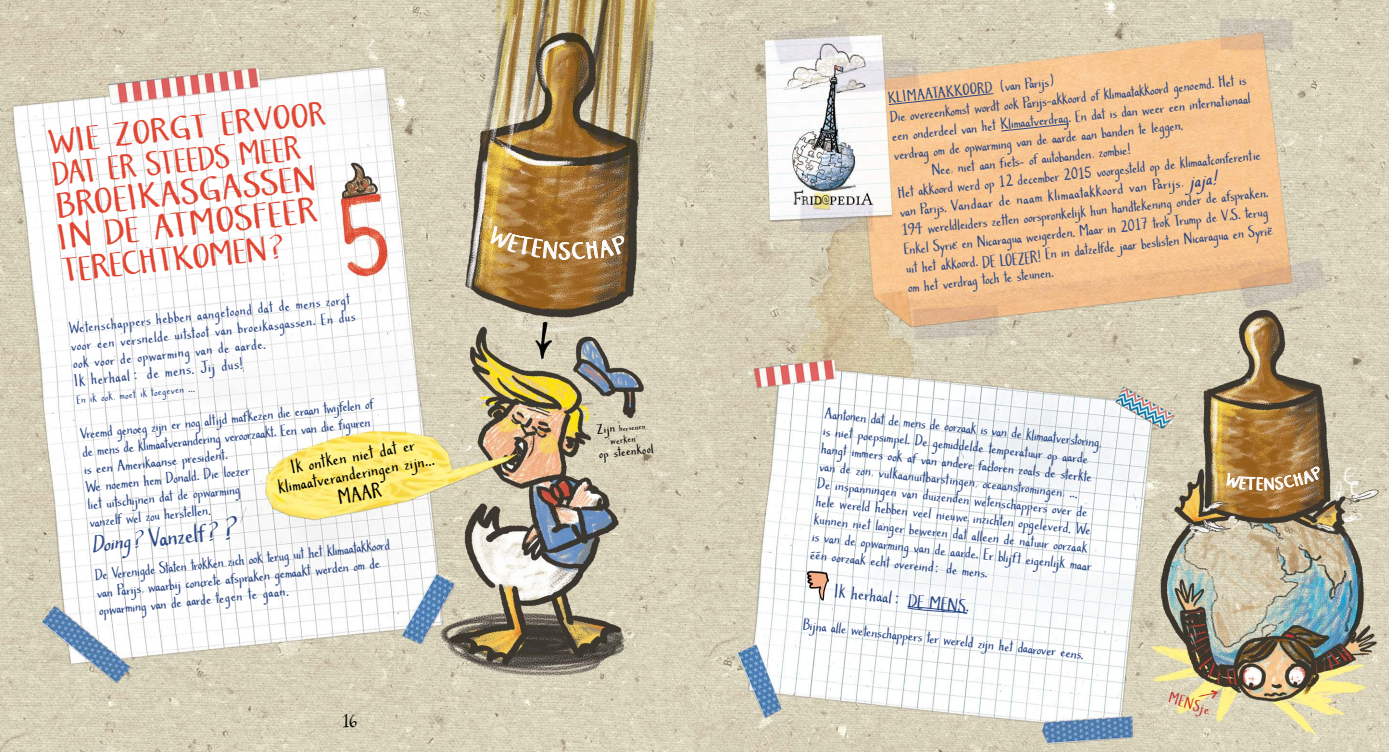
<style>
.page{position:relative;width:1389px;height:752px;background:#fff}
.page>*{position:absolute;margin:0;border:0;box-sizing:border-box;transform-origin:0 0}
.t1{font:35.2px/32px "Southern Belle";color:#e24632;scale:1.16 1}
.t2{font:33.6px "Southern Belle";color:#e24632;scale:1.13 1}
.t3{font:33.3px/32px "Southern Belle";color:#e24632;scale:1.18 1}
.t4{font:27px "Southern Belle";color:#2c4986}
.t5{font:21px "Southern Belle";color:#000}
.t6{font:19px/17.7px "Southern Belle";color:#000;text-align:center}
.t7{font:19px "Southern Belle";color:#2c4986}
.t8{font:18px "Southern Belle";color:#000}
.t9{font:17.1px "Southern Belle";color:#fff;scale:1.1 1}
.t10{font:17px "Southern Belle";color:#2c4986}
.t11{font:16px/17.7px "Southern Belle";color:#2c4986}
.t12{font:16px "Southern Belle";color:#c4332e}
.t13{font:14px "Southern Belle";color:#000}
.t14{font:12px "Southern Belle";color:#2c4986}
.t15{font:11px "Southern Belle";color:#000}
.t16{font:9px "Southern Belle";color:#000}
.s1{font-style:italic;font-size:21.7px}
.s2{font-size:17.3px}
.s3{font-size:33.3px}
.s4{font-size:14px}
.s5{font-style:italic;font-size:24px}
.s6{font-size:26px}
.s7{font-style:italic;font-size:32px}
</style>
<div class="page">
<img style="left:0;top:0;width:1389px;height:751px">
<svg style="left:888px;top:93px;width:106px;height:12px"></svg>
<svg style="left:1000px;top:123px;width:70px;height:9px"></svg>
<svg style="left:1198px;top:689px;width:20px;height:9px"></svg>
<img style="left:797px;top:564px;width:40px;height:43px">
<svg style="left:906px;top:605px;width:62px;height:9px"></svg>
<img style="left:488px;top:226px;width:141px;height:34px">
<svg style="left:1225px;top:465px;width:99px;height:25px;background:#b48e61"></svg>
<svg style="left:953px;top:241px;width:4px;height:3px"></svg>
<p class="t11" style="left:887px;top:89px;width:170px;rotate:-6deg">KLIMAATAKKOORD (van Parijs)</p>
<p class="t11" style="left:889px;top:108px;width:359px;rotate:-6deg">Die overeenkomst wordt ook Parijs-akkoord of klimaatakkoord genoemd. Het is</p>
<p class="t11" style="left:891px;top:126px;width:362px;rotate:-6deg">een onderdeel van het Klimaatverdrag. En dat is dan weer een internationaal</p>
<h3 class="t3" style="left:48px;top:125px;width:236px;rotate:-6deg">WIE ZORGT ERVOOR<br>DAT ER STEEDS MEER</h3>
<p class="t11" style="left:893px;top:145px;width:292px;rotate:-6deg">verdrag om de opwarming van de aarde aan banden te leggen.</p>
<p class="t11" style="left:931px;top:160px;width:201px;rotate:-6deg">Nee, niet aan fiets- of autobanden, zombie!</p>
<p class="t11" style="left:897px;top:183px;width:366px;rotate:-6deg">Het akkoord werd op 12 december 2015 voorgesteld op de klimaatconferentie</p>
<h1 class="t1" style="left:55px;top:188px;width:226px;rotate:-6deg">BROEIKASGASSEN<br>IN DE ATMOSFEER</h1>
<p class="t11" style="left:899px;top:202px;width:319px;rotate:-6deg">van Parijs. Vandaar de naam klimaatakkoord van Parijs, <span class="s1">jaja!</span></p>
<p class="t11" style="left:901px;top:221px;width:370px;rotate:-6deg">194 wereldleiders zett en oorspronkelijk hun handtekening onder de afspraken.</p>
<p class="t11" style="left:903px;top:240px;width:367px;rotate:-6deg">Enkel Syrie en Nicaragua weigerden. Maar in 2017 trok Trump de V.S. terug</p>
<p class="t11" style="left:905px;top:259px;width:370px;rotate:-6deg">uit het akkoord. <span class="s2">DE LOEZER!</span> En in datzelfde jaar beslisten Nicaragua en Syrie</p>
<p class="t11" style="left:1267px;top:214px;width:7px">..</p>
<h2 class="t2" style="left:61px;top:250px;width:201px;rotate:-6deg">TERECHTKOMEN<span class="s3">?</span></h2>
<p class="t11" style="left:68px;top:319px;width:287px;rotate:-6deg">Wetenschappers hebben aangetoond dat de mens zorgt voor een versnelde uitstoot van broeikasgassen. En dus ook voor de opwarming van de aarde.</p>
<p class="t11" style="left:907px;top:278px;width:148px;rotate:-6deg">om het verdrag toch te steunen.</p>
<p class="t10" style="left:74px;top:370px;width:170px;rotate:-6deg">Ik herhaal: de mens. Jij dus!</p>
<p class="t14" style="left:76px;top:392px;width:120px;rotate:-6deg">En ik ook, moet ik toegeven ...</p>
<p class="t11" style="left:79px;top:424px;width:296px;rotate:-6deg">Vreemd genoeg zijn er nog altijd mafkezen die eraan twijfelen of de mens de klimaatverandering veroorzaakt. Een van die figuren is een Amerikaanse president.<br>We noemen hem Donald. Die loezer<br>liet uitschijnen dat de opwarming<br>vanzelf wel zou herstellen.</p>
<p class="t11" style="left:826px;top:403px;width:283px;rotate:6deg">Aantonen dat de mens de oorzaak is van de klimaatverstoring, is niet poepsimpel. De gemiddelde temperatuur op aarde hangt immers ook af van andere factoren zoals de sterkte van de zon, vulkaanuitbarstingen, oceaanstromingen, ...<br>De inspanningen van duizenden wetenschappers over de hele wereld hebben veel nieuwe inzichten opgeleverd. We kunnen niet langer beweren dat alleen de natuur oorzaak is van de opwarming van de aarde. Er blijft eigenlijk maar één oorzaak echt overeind: de mens.</p>
<p class="t7" style="left:836px;top:579px;width:137px;rotate:6deg">Ik herhaal: DE MENS.</p>
<p class="t11" style="left:804px;top:614px;width:284px;rotate:6deg">Bijna alle wetenschappers ter wereld zijn het daarover eens.</p>
<p class="t16" style="left:596px;top:425px;width:50px;rotate:-6deg"><span class="s4">Zijn</span> hersenen</p>
<p class="t15" style="left:608px;top:434px;width:30px;rotate:-6deg">‘werken’</p>
<p class="t13" style="left:598px;top:445px;width:56px;rotate:-6deg">op steenkool</p>
<p class="t6" style="left:273px;top:460px;width:160px;rotate:-10deg">Ik ontken niet dat er klimaatveranderingen zijn...</p>
<h3 class="t5" style="left:336px;top:484px;width:45px;rotate:-10deg">MAAR</h3>
<p class="t9" style="left:1247px;top:473px;width:9px">T</p>
<h3 class="t4" style="left:90px;top:527px;width:148px;rotate:-6deg"><span class="s5">Doing?</span> Vanzelf<span class="s6">?</span><span class="s7">?</span></h3>
<p class="t11" style="left:94px;top:565px;width:298px;rotate:-6deg">De Verenigde Staten trokken zich ook terug uit het klimaatakkoord van Parijs, waarbij concrete afspraken gemaakt werden om de opwarming van de aarde tegen te gaan.</p>
<p class="t8" style="left:342px;top:709px;width:16px">16</p>
<p class="t12" style="left:1172px;top:687px;width:43px;rotate:16deg">MENSje</p>
</div>
